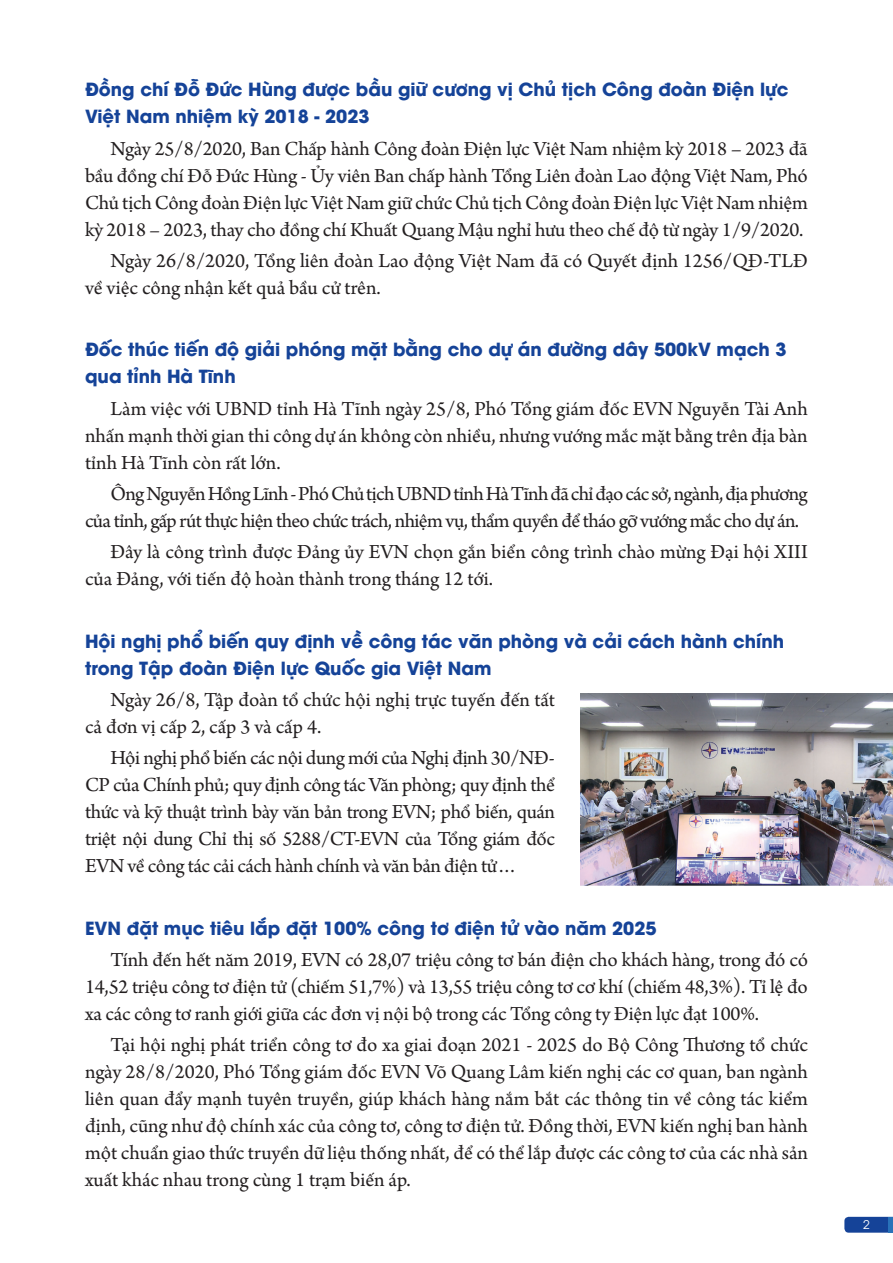
<style>
.page{position:relative;width:893px;height:1263px;background:#fff}
.page>*{position:absolute;margin:0;border:0;box-sizing:border-box;transform-origin:0 0}
.t1{font:21px/27px "Arno Pro";letter-spacing:-.01em;color:#231f20;text-align:justify}
.t2{font:21px/27px "Arno Pro";letter-spacing:-.03em;color:#231f20}
.t3{font:700 18px/27px "UTM Avo";color:#154398}
.t4{font:12px "UTM Avo";color:#fff}
</style>
<div class="page">
<svg style="left:844px;top:1217px;width:45px;height:16px"></svg>
<hr style="left:889px;top:1217px;width:4px;height:16px;background:#2972b9">
<img style="left:580px;top:693px;width:313px;height:192px">
<p class="t3" style="left:85px;top:74px;width:705px">Đồng chí Đỗ Đức Hùng được bầu giữ cương vị Chủ tịch Công đoàn Điện lực<br>Việt Nam nhiệm kỳ 2018 - 2023</p>
<p class="t1" style="left:85px;top:136px;width:724px;text-indent:26px">Ngày 25/8/2020, Ban Chấp hành Công đoàn Điện lực Việt Nam nhiệm kỳ 2018 – 2023 đã bầu đồng chí Đỗ Đức Hùng - Ủy viên Ban chấp hành Tổng Liên đoàn Lao động Việt Nam, Phó Chủ tịch Công đoàn Điện lực Việt Nam giữ chức Chủ tịch Công đoàn Điện lực Việt Nam nhiệm kỳ 2018 – 2023, thay cho đồng chí Khuất Quang Mậu nghỉ hưu theo chế độ từ ngày 1/9/2020.</p>
<p class="t1" style="left:85px;top:248px;width:724px;text-indent:26px">Ngày 26/8/2020, Tổng liên đoàn Lao động Việt Nam đã có Quyết định 1256/QĐ-TLĐ về việc công nhận kết quả bầu cử trên.</p>
<p class="t3" style="left:85px;top:334px;width:703px">Đốc thúc tiến độ giải phóng mặt bằng cho dự án đường dây 500kV mạch 3 qua tỉnh Hà Tĩnh</p>
<p class="t1" style="left:85px;top:396px;width:724px;text-indent:26px">Làm việc với UBND tỉnh Hà Tĩnh ngày 25/8, Phó Tổng giám đốc EVN Nguyễn Tài Anh nhấn mạnh thời gian thi công dự án không còn nhiều, nhưng vướng mắc mặt bằng trên địa bàn tỉnh Hà Tĩnh còn rất lớn.</p>
<p class="t2" style="left:85px;top:481px;width:724px;text-indent:26px">Ông Nguyễn Hồng Lĩnh - Phó Chủ tịch UBND tỉnh Hà Tĩnh đã chỉ đạo các sở, ngành, địa phương của tỉnh, gấp rút thực hiện theo chức trách, nhiệm vụ, thẩm quyền để tháo gỡ vướng mắc cho dự án.</p>
<p class="t1" style="left:85px;top:539px;width:724px;text-indent:26px">Đây là công trình được Đảng ủy EVN chọn gắn biển công trình chào mừng Đại hội XIII của Đảng, với tiến độ hoàn thành trong tháng 12 tới.</p>
<p class="t3" style="left:85px;top:626px;width:701px">Hội nghị phổ biến quy định về công tác văn phòng và cải cách hành chính trong Tập đoàn Điện lực Quốc gia Việt Nam</p>
<p class="t1" style="left:85px;top:687px;width:471px;text-indent:26px">Ngày 26/8, Tập đoàn tổ chức hội nghị trực tuyến đến tất cả đơn vị cấp 2, cấp 3 và cấp 4.</p>
<p class="t1" style="left:85px;top:745px;width:471px;text-indent:26px">Hội nghị phổ biến các nội dung mới của Nghị định 30/NĐ-CP của Chính phủ; quy định công tác Văn phòng; quy định thể thức và kỹ thuật trình bày văn bản trong EVN; phổ biến, quán triệt nội dung Chỉ thị số 5288/CT-EVN của Tổng giám đốc EVN về công tác cải cách hành chính và văn bản điện tử…</p>
<p class="t3" style="left:85px;top:913px;width:573px">EVN đặt mục tiêu lắp đặt 100% công tơ điện tử vào năm 2025</p>
<p class="t1" style="left:85px;top:947px;width:724px;text-indent:26px">Tính đến hết năm 2019, EVN có 28,07 triệu công tơ bán điện cho khách hàng, trong đó có 14,52 triệu công tơ điện tử (chiếm 51,7%) và 13,55 triệu công tơ cơ khí (chiếm 48,3%). Tỉ lệ đo xa các công tơ ranh giới giữa các đơn vị nội bộ trong các Tổng công ty Điện lực đạt 100%.</p>
<p class="t1" style="left:85px;top:1032px;width:724px;text-indent:26px">Tại hội nghị phát triển công tơ đo xa giai đoạn 2021 - 2025 do Bộ Công Thương tổ chức ngày 28/8/2020, Phó Tổng giám đốc EVN Võ Quang Lâm kiến nghị các cơ quan, ban ngành liên quan đẩy mạnh tuyên truyền, giúp khách hàng nắm bắt các thông tin về công tác kiểm định, cũng như độ chính xác của công tơ, công tơ điện tử. Đồng thời, EVN kiến nghị ban hành một chuẩn giao thức truyền dữ liệu thống nhất, để có thể lắp được các công tơ của các nhà sản xuất khác nhau trong cùng 1 trạm biến áp.</p>
<p class="t4" style="left:863px;top:1215px;width:8px">2</p>
</div>
